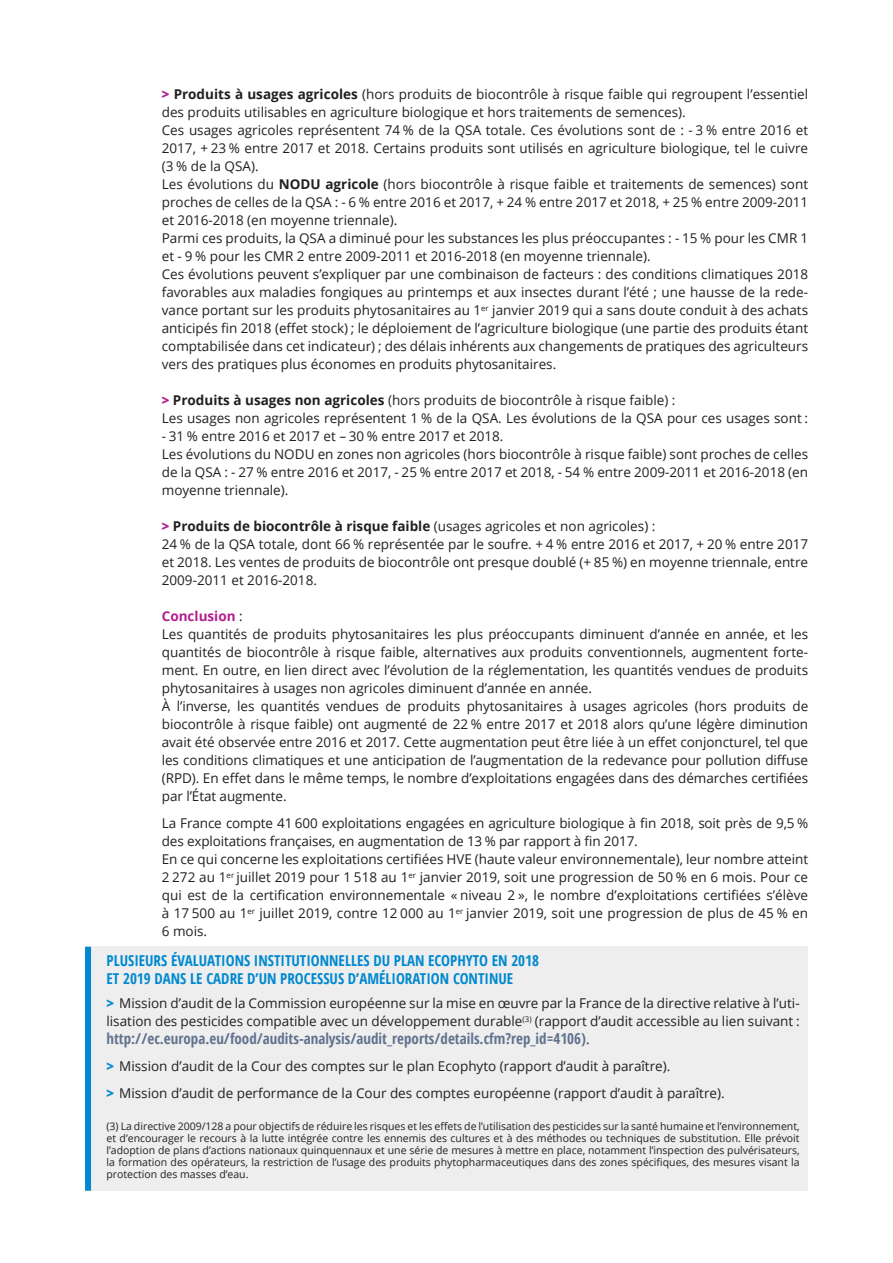
<style>
.page{position:relative;width:893px;height:1263px;background:#fff}
.page>*{position:absolute;margin:0;border:0;box-sizing:border-box;transform-origin:0 0}
.t1{font:700 condensed 15px/18px "Open Sans";color:#0089cf}
.t2{font:700 condensed 15px "Open Sans";color:#61738e}
.t3{font:13.5px/18px "Open Sans";color:#231f20}
.t4{font:10.5px/12px "Open Sans";color:#231f20;text-align:justify}
.s1{font-weight:800;color:#b21e8d}
.s2{font-weight:700}
.s3{font-weight:700;color:#b21e8d}
.s4{font-weight:800;color:#0089cf}
.s5{font-weight:400;font-stretch:normal;font-size:13.5px;color:#231f20}
</style>
<div class="page">
<div style="left:85px;top:946px;width:723px;height:245px;background:#eeeeef"></div>
<div style="left:85px;top:947px;width:6px;height:244px;background:#0089cf"></div>
<p class="t3" style="left:162px;top:85px;width:648px"><span class="s1">&gt;</span> <span class="s2">Produits à usages agricoles</span> (hors produits de biocontrôle à risque faible qui regroupent l’essentiel des produits utilisables en agriculture biologique et hors traitements de semences).<br>Ces usages agricoles représentent 74 % de la QSA totale. Ces évolutions sont de : - 3 % entre 2016 et 2017, + 23 % entre 2017 et 2018. Certains produits sont utilisés en agriculture biologique, tel le cuivre (3 % de la QSA).<br>Les évolutions du <span class="s2">NODU agricole</span> (hors biocontrôle à risque faible et traitements de semences) sont proches de celles de la QSA : - 6 % entre 2016 et 2017, + 24 % entre 2017 et 2018, + 25 % entre 2009-2011 et 2016-2018 (en moyenne triennale).<br>Parmi ces produits, la QSA a diminué pour les substances les plus préoccupantes : - 15 % pour les CMR 1 et - 9 % pour les CMR 2 entre 2009-2011 et 2016-2018 (en moyenne triennale).<br>Ces évolutions peuvent s’expliquer par une combinaison de facteurs : des conditions climatiques 2018 favorables aux maladies fongiques au printemps et aux insectes durant l’été ; une hausse de la rede&shy;vance portant sur les produits phytosanitaires au 1<sup>er</sup> janvier 2019 qui a sans doute conduit à des achats anticipés fin 2018 (effet stock) ; le déploiement de l’agriculture biologique (une partie des produits étant comptabilisée dans cet indicateur) ; des délais inhérents aux changements de pratiques des agriculteurs vers des pratiques plus économes en produits phytosanitaires.</p>
<p class="t3" style="left:162px;top:391px;width:648px"><span class="s1">&gt;</span> <span class="s2">Produits à usages non agricoles</span> (hors produits de biocontrôle à risque faible) :<br>Les usages non agricoles représentent 1 % de la QSA. Les évolutions de la QSA pour ces usages sont :</p>
<p class="t3" style="left:162px;top:427px;width:648px">- 31 % entre 2016 et 2017 et – 30 % entre 2017 et 2018.<br>Les évolutions du NODU en zones non agricoles (hors biocontrôle à risque faible) sont proches de celles de la QSA : - 27 % entre 2016 et 2017, - 25 % entre 2017 et 2018, - 54 % entre 2009-2011 et 2016-2018 (en moyenne triennale).</p>
<p class="t3" style="left:162px;top:517px;width:648px"><span class="s1">&gt;</span> <span class="s2">Produits de biocontrôle à risque faible</span> (usages agricoles et non agricoles) :<br>24 % de la QSA totale, dont 66 % représentée par le soufre. + 4 % entre 2016 et 2017, + 20 % entre 2017 et 2018. Les ventes de produits de biocontrôle ont presque doublé (+ 85 %) en moyenne triennale, entre 2009-2011 et 2016-2018.</p>
<p class="t3" style="left:162px;top:607px;width:648px"><span class="s3">Conclusion</span> :<br>Les quantités de produits phytosanitaires les plus préoccupants diminuent d’année en année, et les quantités de biocontrôle à risque faible, alternatives aux produits conventionnels, augmentent forte&shy;ment. En outre, en lien direct avec l’évolution de la réglementation, les quantités vendues de produits phytosanitaires à usages non agricoles diminuent d’année en année.<br>À l’inverse, les quantités vendues de produits phytosanitaires à usages agricoles (hors produits de biocontrôle à risque faible) ont augmenté de 22 % entre 2017 et 2018 alors qu’une légère diminution avait été observée entre 2016 et 2017. Cette augmentation peut être liée à un effet conjoncturel, tel que les conditions climatiques et une anticipation de l’augmentation de la redevance pour pollution diffuse (RPD). En effet dans le même temps, le nombre d’exploitations engagées dans des démarches certifiées par l’État augmente.</p>
<p class="t3" style="left:162px;top:814px;width:648px">La France compte 41 600 exploitations engagées en agriculture biologique à fin 2018, soit près de 9,5 % des exploitations françaises, en augmentation de 13 % par rapport à fin 2017.<br>En ce qui concerne les exploitations certifiées HVE (haute valeur environnementale), leur nombre atteint 2 272 au 1<sup>er</sup> juillet 2019 pour 1 518 au 1<sup>er</sup> janvier 2019, soit une progression de 50 % en 6 mois. Pour ce qui est de la certification environnementale « niveau 2 », le nombre d’exploitations certifiées s’élève à 17 500 au 1<sup>er</sup> juillet 2019, contre 12 000 au 1<sup>er</sup> janvier 2019, soit une progression de plus de 45 % en 6 mois.</p>
<p class="t1" style="left:106px;top:951px;width:434px">PLUSIEURS ÉVALUATIONS INSTITUTIONNELLES DU PLAN ECOPHYTO EN 2018<br>ET 2019 DANS LE CADRE D’UN PROCESSUS D’AMÉLIORATION CONTINUE</p>
<p class="t3" style="left:106px;top:994px;width:695px"><span class="s4">&gt;</span> Mission d’audit de la Commission européenne sur la mise en œuvre par la France de la directive relative à l’uti&shy;lisation des pesticides compatible avec un développement durable<sup>(3)</sup> (rapport d’audit accessible au lien suivant :</p>
<p class="t2" style="left:106px;top:1028px;width:485px">http://ec.europa.eu/food/audits-analysis/audit_reports/details.cfm?rep_id=4106)<span class="s5">.</span></p>
<p class="t3" style="left:106px;top:1052px;width:620px;line-height:27px"><span class="s4">&gt;</span> Mission d’audit de la Cour des comptes sur le plan Ecophyto (rapport d’audit à paraître).<br><span class="s4">&gt;</span> Mission d’audit de performance de la Cour des comptes européenne (rapport d’audit à paraître).</p>
<p class="t4" style="left:106px;top:1120px;width:695px">(3) La directive 2009/128 a pour objectifs de réduire les risques et les effets de l’utilisation des pesticides sur la santé humaine et l’environnement, et d’encourager le recours à la lutte intégrée contre les ennemis des cultures et à des méthodes ou techniques de substitution. Elle prévoit l’adoption de plans d’actions nationaux quinquennaux et une série de mesures à mettre en place, notamment l’inspection des pulvérisateurs, la formation des opérateurs, la restriction de l’usage des produits phytopharmaceutiques dans des zones spécifiques, des mesures visant la protection des masses d’eau.</p>
</div>
